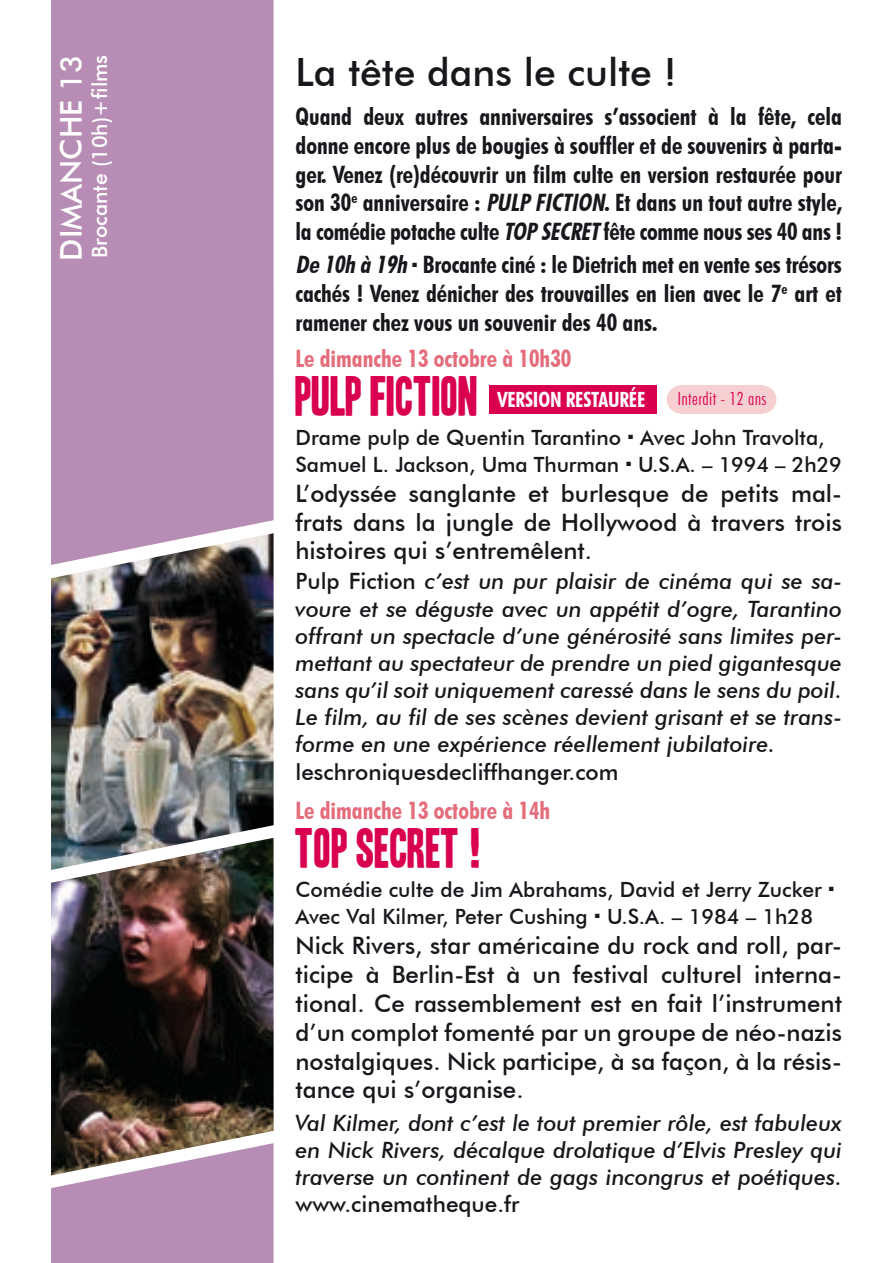
<style>
.page{position:relative;width:893px;height:1263px;background:#fff}
.page>*{position:absolute;margin:0;border:0;box-sizing:border-box;transform-origin:0 0}
.t1{font:48px "Headline One HPLHS";color:#d9004f}
.t2{font:500 39px "Futura BT";color:#1a171c}
.t3{font:500 30px "Futura BT";color:#fff}
.t4{font:700 condensed 24px/28.8px "Futura BT";color:#1a171c;text-align:justify}
.t5{font:500 24px/28.8px "Futura BT";color:#1a171c;text-align:justify}
.t6{font:700 condensed 24px "Futura BT";color:#e46c7b}
.t7{font:italic 500 22.5px/27px "Futura BT";color:#1a171c;text-align:justify}
.t8{font:500 22.5px "Futura BT";color:#1a171c}
.t9{font:500 21px/27px "Futura BT";color:#1a171c}
.t10{font:500 21px "Futura BT";color:#fff}
.t11{font:700 condensed 21px "Futura BT";letter-spacing:-.01em;color:#fff}
.t12{font:300 condensed 18px "Futura BT";letter-spacing:.02em;color:#d9004f}
.s1{font-style:italic}
.s2{font-style:normal}
</style>
<div class="page">
<img style="left:51px;top:565px;width:223px;height:273px">
<div style="left:51px;top:0;width:223px;height:565px;background:#b88db5"></div>
<img style="left:51px;top:838px;width:223px;height:305px">
<svg style="left:51px;top:1143px;width:223px;height:120px;background:#b48fae"></svg>
<div style="left:490px;top:385px;width:167px;height:28px;background:#d9004f"></div>
<div style="left:667px;top:385px;width:28px;height:28px;background:#f6d0d0;border-radius:50%"></div>
<div style="left:681px;top:385px;width:81px;height:28px;background:#f6d0d0"></div>
<div style="left:748px;top:385px;width:28px;height:28px;background:#f6d0d0;border-radius:50%"></div>
<h3 class="t3" style="left:53px;top:260px;width:207px;rotate:-90deg">DIMANCHE 13</h3>
<p class="t10" style="left:87px;top:258px;width:205px;rotate:-90deg">Brocante (10h)+films</p>
<h2 class="t2" style="left:296px;top:48px;width:382px">La tête dans le culte !</h2>
<p class="t4" style="left:296px;top:102px;width:548px">Quand deux autres anniversaires s’associent à la fête, cela donne encore plus de bougies à souffler et de souvenirs à parta&shy;ger. Venez (re)découvrir un film culte en version restaurée pour son 30<sup>e</sup> anniversaire : <span class="s1">PULP FICTION</span>. Et dans un tout autre style, la comédie potache culte <span class="s1">TOP SECRET</span>fête comme nous ses 40 ans !</p>
<p class="t4" style="left:296px;top:250px;width:548px"><span class="s1">De10h à 19h</span> Brocante ciné : le Dietrich met en vente ses trésors cachés ! Venez dénicher des trouvailles en lien avec le 7<sup>e</sup> art et ramener chez vous un souvenir des 40 ans.</p>
<p class="t6" style="left:296px;top:344px;width:277px">Le dimanche 13 octobre à 10h30</p>
<h1 class="t1" style="left:296px;top:373px;width:184px">PULP FICTION</h1>
<p class="t9" style="left:296px;top:424px;width:548px">Drame pulp de Quentin Tarantino Avec John Travolta,<br>Samuel L. Jackson, Uma Thurman U.S.A. – 1994 – 2h29</p>
<p class="t5" style="left:296px;top:479px;width:548px">L’odyssée sanglante et burlesque de petits mal&shy;frats dans la jungle de Hollywood à travers trois histoires qui s’entremêlent.</p>
<p class="t7" style="left:296px;top:568px;width:548px"><span class="s2">Pulp Fiction</span> c’est un pur plaisir de cinéma qui se sa&shy;voure et se déguste avec un appétit d’ogre, Tarantino offrant un spectacle d’une générosité sans limites per&shy;mettant au spectateur de prendre un pied gigantesque sans qu’il soit uniquement caressé dans le sens du poil.<br>Le film, au fil de ses scènes devient grisant et se trans&shy;forme en une expérience réellement jubilatoire.</p>
<p class="t8" style="left:296px;top:759px;width:325px">leschroniquesdecliffhanger.com</p>
<p class="t6" style="left:296px;top:796px;width:256px">Le dimanche 13 octobre à 14h</p>
<h1 class="t1" style="left:296px;top:825px;width:189px">TOP SECRET !</h1>
<p class="t9" style="left:296px;top:876px;width:528px">Comédie culte de Jim Abrahams, David et Jerry Zucker<br>Avec Val Kilmer, Peter Cushing U.S.A. – 1984 – 1h28</p>
<p class="t5" style="left:296px;top:931px;width:548px">Nick Rivers, star américaine du rock and roll, par&shy;ticipe à Berlin-Est à un festival culturel interna&shy;tional. Ce rassemblement est en fait l’instrument d’un complot fomenté par un groupe de néo-nazis nostalgiques. Nick participe, à sa façon, à la résis&shy;tance qui s’organise.</p>
<p class="t7" style="left:296px;top:1110px;width:548px">Val Kilmer, dont c’est le tout premier rôle, est fabuleux en Nick Rivers, décalque drolatique d’Elvis Presley qui traverse un continent de gags incongrus et poétiques.</p>
<p class="t8" style="left:296px;top:1191px;width:225px">www.cinematheque.fr</p>
<p class="t11" style="left:497px;top:387px;width:149px">VERSION RESTAURÉE</p>
<p class="t12" style="left:677px;top:388px;width:90px">Interdit - 12 ans</p>
</div>
